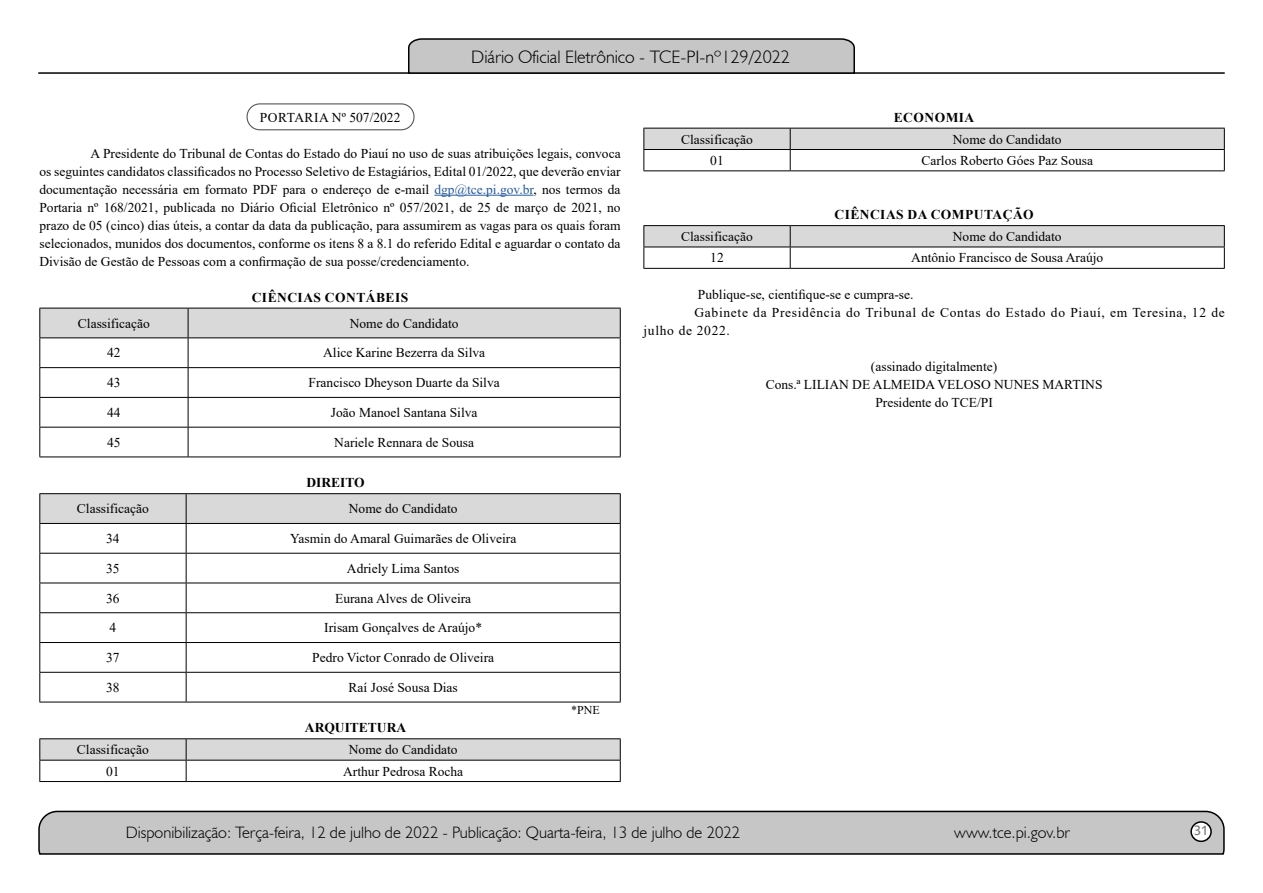
<style>
.page{position:relative;width:1263px;height:893px;background:#fff}
.page>*{position:absolute;margin:0;border:0;box-sizing:border-box;transform-origin:0 0}
.t1{font:300 18px "Humanist 521 BT";color:#000}
.t2{font:300 16.5px "Humanist 521 BT";color:#000}
.t3{font:15px "Estrangelo Edessa";color:#808080}
.t4{font:13.5px/18px "Times New Roman";color:#000;text-align:justify}
.t5{font:13.5px "Times New Roman";letter-spacing:.05em;color:#000}
.t6{font:700 13.5px "Times New Roman";letter-spacing:.035em;color:#000}
.t7{font:700 13.5px "Times New Roman";color:#000}
.t8{font:12px "Times New Roman";color:#000}
.s1{color:#275b9b}
</style>
<div class="page">
<svg style="left:38px;top:810px;width:1187px;height:45px;background:#b9b9b9"></svg>
<div style="left:1191px;top:822px;width:20px;height:19px;background:#fff;border-radius:50%"></div>
<div style="left:1190px;top:821px;width:22px;height:21px;border:2px solid #000;border-radius:50%"></div>
<hr style="left:38px;top:72px;width:1187px;height:2px;background:#000">
<svg style="left:407px;top:38px;width:449px;height:36px;background:#b4b4b4"></svg>
<hr style="left:434px;top:195px;width:99px;height:1px;background:#275b9b">
<svg style="left:39px;top:308px;width:582px;height:149px"></svg>
<hr style="left:39px;top:457px;width:149px;height:1px;background:#000">
<hr style="left:188px;top:457px;width:433px;height:1px;background:#000">
<hr style="left:39px;top:493px;width:147px;height:1px;background:#000">
<hr style="left:186px;top:493px;width:435px;height:1px;background:#000">
<svg style="left:39px;top:494px;width:582px;height:208px"></svg>
<hr style="left:39px;top:702px;width:147px;height:1px;background:#000">
<hr style="left:186px;top:702px;width:435px;height:1px;background:#000">
<hr style="left:39px;top:738px;width:147px;height:1px;background:#000">
<hr style="left:186px;top:738px;width:435px;height:1px;background:#000">
<svg style="left:39px;top:739px;width:582px;height:42px"></svg>
<hr style="left:39px;top:781px;width:147px;height:1px;background:#000">
<hr style="left:186px;top:781px;width:435px;height:1px;background:#000">
<div style="left:247px;top:103px;width:168px;height:27px;border:1px solid #575756;border-radius:13px"></div>
<svg style="left:643px;top:128px;width:582px;height:42px"></svg>
<hr style="left:643px;top:170px;width:147px;height:1px;background:#000">
<hr style="left:790px;top:170px;width:435px;height:1px;background:#000">
<hr style="left:643px;top:225px;width:147px;height:1px;background:#000">
<hr style="left:790px;top:225px;width:435px;height:1px;background:#000">
<svg style="left:643px;top:226px;width:582px;height:42px"></svg>
<hr style="left:643px;top:268px;width:147px;height:1px;background:#000">
<hr style="left:790px;top:268px;width:435px;height:1px;background:#000">
<h1 class="t1" style="left:471px;top:46px;width:320px">Diário Oficial Eletrônico - TCE-PI-nº129/2022</h1>
<p class="t4" style="left:260px;top:108px;width:142px">PORTARIA Nº 507/2022</p>
<p class="t4" style="left:39px;top:144px;width:583px;text-indent:51px">A Presidente do Tribunal de Contas do Estado do Piauí no uso de suas atribuições legais, convoca os seguintes candidatos classificados no Processo Seletivo de Estagiários, Edital 01/2022, que deverão enviar documentação necessária em formato PDF para o endereço de e-mail <span class="s1">dgp@tce.pi.gov.br</span>, nos termos da Portaria nº 168/2021, publicada no Diário Oficial Eletrônico nº 057/2021, de 25 de março de 2021, no prazo de 05 (cinco) dias úteis, a contar da data da publicação, para assumirem as vagas para os quais foram selecionados, munidos dos documentos, conforme os itens 8 a 8.1 do referido Edital e aguardar o contato da Divisão de Gestão de Pessoas com a confirmação de sua posse/credenciamento.</p>
<p class="t6" style="left:252px;top:287px;width:158px">CIÊNCIAS CONTÁBEIS</p>
<p class="t4" style="left:78px;top:314px;width:73px">Classificação</p>
<p class="t4" style="left:350px;top:314px;width:110px">Nome do Candidato</p>
<p class="t4" style="left:107px;top:343px;width:15px">42</p>
<p class="t4" style="left:323px;top:343px;width:163px">Alice Karine Bezerra da Silva</p>
<p class="t4" style="left:107px;top:373px;width:15px">43</p>
<p class="t4" style="left:309px;top:373px;width:193px">Francisco Dheyson Duarte da Silva</p>
<p class="t4" style="left:107px;top:403px;width:15px">44</p>
<p class="t4" style="left:331px;top:403px;width:148px">João Manoel Santana Silva</p>
<p class="t4" style="left:107px;top:433px;width:15px">45</p>
<p class="t4" style="left:334px;top:433px;width:141px">Nariele Rennara de Sousa</p>
<p class="t7" style="left:306px;top:473px;width:60px">DIREITO</p>
<p class="t4" style="left:77px;top:499px;width:73px">Classificação</p>
<p class="t4" style="left:349px;top:499px;width:110px">Nome do Candidato</p>
<p class="t4" style="left:106px;top:529px;width:15px">34</p>
<p class="t4" style="left:290px;top:529px;width:228px">Yasmin do Amaral Guimarães de Oliveira</p>
<p class="t4" style="left:106px;top:559px;width:15px">35</p>
<p class="t4" style="left:347px;top:559px;width:114px">Adriely Lima Santos</p>
<p class="t4" style="left:106px;top:589px;width:15px">36</p>
<p class="t4" style="left:335px;top:589px;width:138px">Eurana Alves de Oliveira</p>
<p class="t4" style="left:110px;top:618px;width:8px">4</p>
<p class="t4" style="left:324px;top:618px;width:159px">Irisam Gonçalves de Araújo*</p>
<p class="t4" style="left:106px;top:648px;width:15px">37</p>
<p class="t4" style="left:312px;top:648px;width:183px">Pedro Victor Conrado de Oliveira</p>
<p class="t4" style="left:106px;top:678px;width:15px">38</p>
<p class="t4" style="left:349px;top:678px;width:111px">Raí José Sousa Dias</p>
<p class="t8" style="left:571px;top:702px;width:30px">*PNE</p>
<p class="t7" style="left:305px;top:718px;width:103px">ARQUITETURA</p>
<p class="t4" style="left:77px;top:740px;width:73px">Classificação</p>
<p class="t4" style="left:349px;top:740px;width:110px">Nome do Candidato</p>
<p class="t4" style="left:106px;top:762px;width:15px">01</p>
<p class="t4" style="left:343px;top:762px;width:121px">Arthur Pedrosa Rocha</p>
<p class="t6" style="left:894px;top:107px;width:82px">ECONOMIA</p>
<p class="t4" style="left:681px;top:130px;width:73px">Classificação</p>
<p class="t4" style="left:953px;top:130px;width:110px">Nome do Candidato</p>
<p class="t4" style="left:710px;top:151px;width:15px">01</p>
<p class="t4" style="left:921px;top:151px;width:173px">Carlos Roberto Góes Paz Sousa</p>
<p class="t6" style="left:834px;top:205px;width:201px">CIÊNCIAS DA COMPUTAÇÃO</p>
<p class="t4" style="left:681px;top:227px;width:73px">Classificação</p>
<p class="t4" style="left:953px;top:227px;width:110px">Nome do Candidato</p>
<p class="t4" style="left:710px;top:248px;width:15px">12</p>
<p class="t4" style="left:911px;top:248px;width:193px">Antônio Francisco de Sousa Araújo</p>
<p class="t4" style="left:698px;top:285px;width:217px">Publique-se, cientifique-se e cumpra-se.</p>
<p class="t5" style="left:694px;top:303px;width:532px">Gabinete da Presidência do Tribunal de Contas do Estado do Piauí, em Teresina, 12 de</p>
<p class="t5" style="left:643px;top:321px;width:88px">julho de 2022.</p>
<p class="t4" style="left:766px;top:357px;width:338px;text-align:center">(assinado digitalmente)<br>Cons.ª LILIAN DE ALMEIDA VELOSO NUNES MARTINS<br>Presidente do TCE/PI</p>
<p class="t2" style="left:126px;top:822px;width:616px">Disponibilização: Terça-feira, 12 de julho de 2022 - Publicação: Quarta-feira, 13 de julho de 2022</p>
<p class="t2" style="left:954px;top:822px;width:117px">www.tce.pi.gov.br</p>
<p class="t3" style="left:1194px;top:823px;width:16px">31</p>
</div>
